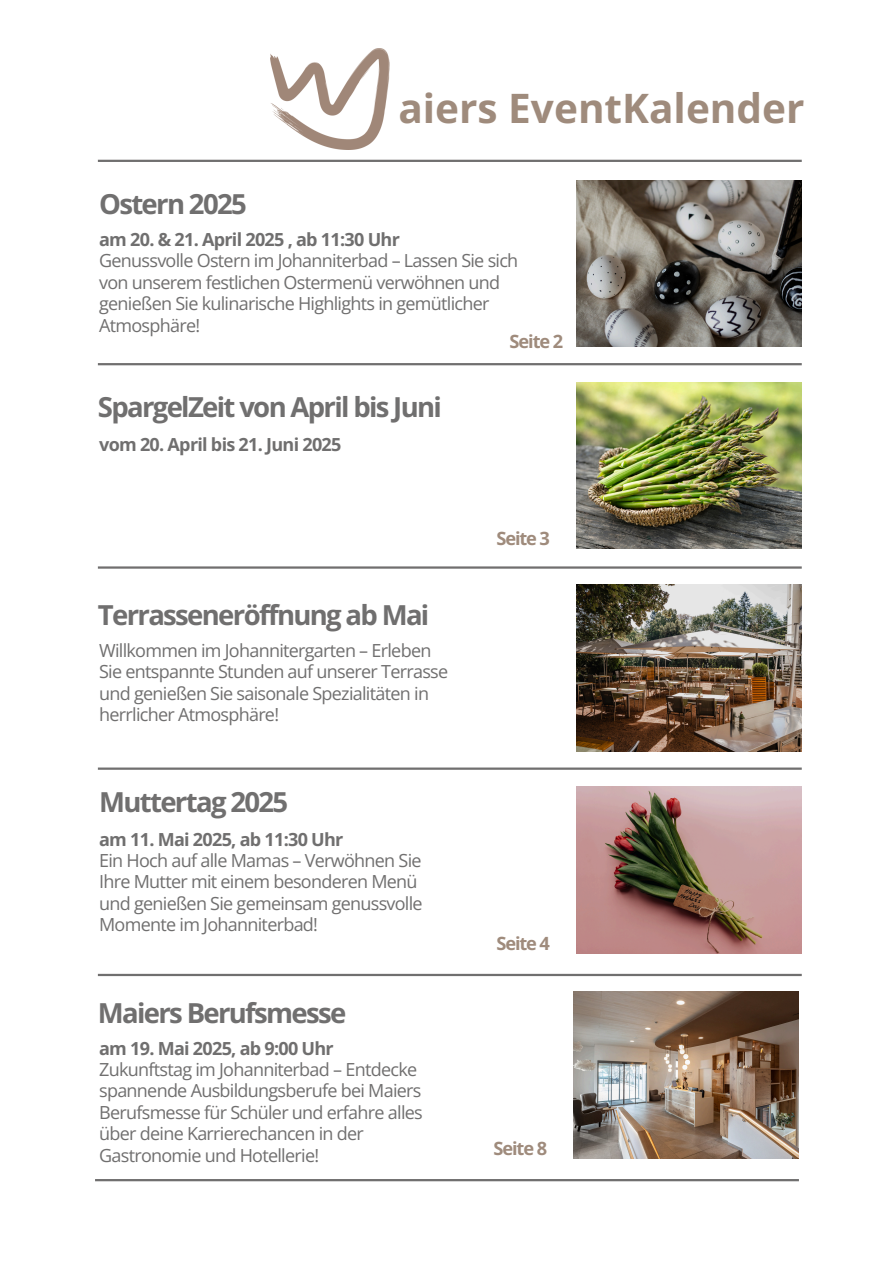
<style>
.page{position:relative;width:894px;height:1264px;background:#fff}
.page>*{position:absolute;margin:0;border:0;box-sizing:border-box;transform-origin:0 0}
.t1{font:700 40.5px "Open Sans";color:#9f8b7c}
.t2{font:700 27.45px "Open Sans";letter-spacing:-.06em;color:#706f6f}
.t3{font:700 18.15px "Open Sans";letter-spacing:-.06em;color:#9f8b7c}
.t4{font:18px/21.5px "Open Sans";letter-spacing:-.04em;color:#706f6f}
.t5{font:700 18px "Open Sans";letter-spacing:-.04em;color:#706f6f}
</style>
<div class="page">
<img style="left:576px;top:584px;width:225px;height:167px">
<img style="left:576px;top:786px;width:225px;height:167px">
<img style="left:573px;top:991px;width:225px;height:167px">
<img style="left:576px;top:382px;width:225px;height:167px">
<img style="left:576px;top:180px;width:225px;height:167px">
<hr style="left:98px;top:160px;width:703px;height:2px;background:#706f6f">
<hr style="left:98px;top:363px;width:703px;height:2px;background:#706f6f">
<hr style="left:98px;top:566px;width:703px;height:2px;background:#706f6f">
<hr style="left:98px;top:767px;width:703px;height:2px;background:#706f6f">
<hr style="left:98px;top:973px;width:703px;height:3px;background:#706f6f">
<hr style="left:95px;top:1178px;width:703px;height:3px;background:#706f6f">
<img style="left:270px;top:49px;width:119px;height:100px">
<p class="t1" style="left:398px;top:80px;width:407px">aiers EventKalender</p>
<p class="t2" style="left:99px;top:185px;width:149px">Ostern 2025</p>
<h1 class="t5" style="left:99px;top:227px;width:302px">am 20. &amp; 21. April 2025 , ab 11:30 Uhr</h1>
<p class="t4" style="left:99px;top:250px;width:420px">Genussvolle Ostern im Johanniterbad – Lassen Sie sich von unserem festlichen Ostermenü verwöhnen und genießen Sie kulinarische Highlights in gemütlicher Atmosphäre!</p>
<h2 class="t3" style="left:509px;top:329px;width:55px">Seite 2</h2>
<p class="t2" style="left:98px;top:388px;width:345px">SpargelZeit von April bis Juni</p>
<h2 class="t5" style="left:99px;top:432px;width:244px">vom 20. April bis 21. Juni 2025</h2>
<h3 class="t2" style="left:98px;top:595px;width:333px">Terrasseneröffnung ab Mai</h3>
<h3 class="t4" style="left:99px;top:639px;width:350px">Willkommen im Johannitergarten – Erleben Sie entspannte Stunden auf unserer Terrasse und genießen Sie saisonale Spezialitäten in herrlicher Atmosphäre!</h3>
<p class="t2" style="left:99px;top:782px;width:190px">Muttertag 2025</p>
<p class="t5" style="left:99px;top:826px;width:246px">am 11. Mai 2025, ab 11:30 Uhr</p>
<p class="t4" style="left:99px;top:849px;width:325px">Ein Hoch auf alle Mamas – Verwöhnen Sie Ihre Mutter mit einem besonderen Menü und genießen Sie gemeinsam genussvolle Momente im Johanniterbad!</p>
<p class="t2" style="left:98px;top:993px;width:250px">Maiers Berufsmesse</p>
<p class="t5" style="left:99px;top:1035px;width:236px">am 19. Mai 2025, ab 9:00 Uhr</p>
<h2 class="t4" style="left:99px;top:1058px;width:325px">Zukunftstag im Johanniterbad – Entdecke spannende Ausbildungsberufe bei Maiers Berufsmesse für Schüler und erfahre alles über deine Karrierechancen in der Gastronomie und Hotellerie!</h2>
<p class="t3" style="left:496px;top:525px;width:55px">Seite 3</p>
<p class="t3" style="left:496px;top:930px;width:55px">Seite 4</p>
<h3 class="t3" style="left:493px;top:1135px;width:55px">Seite 8</h3>
</div>
